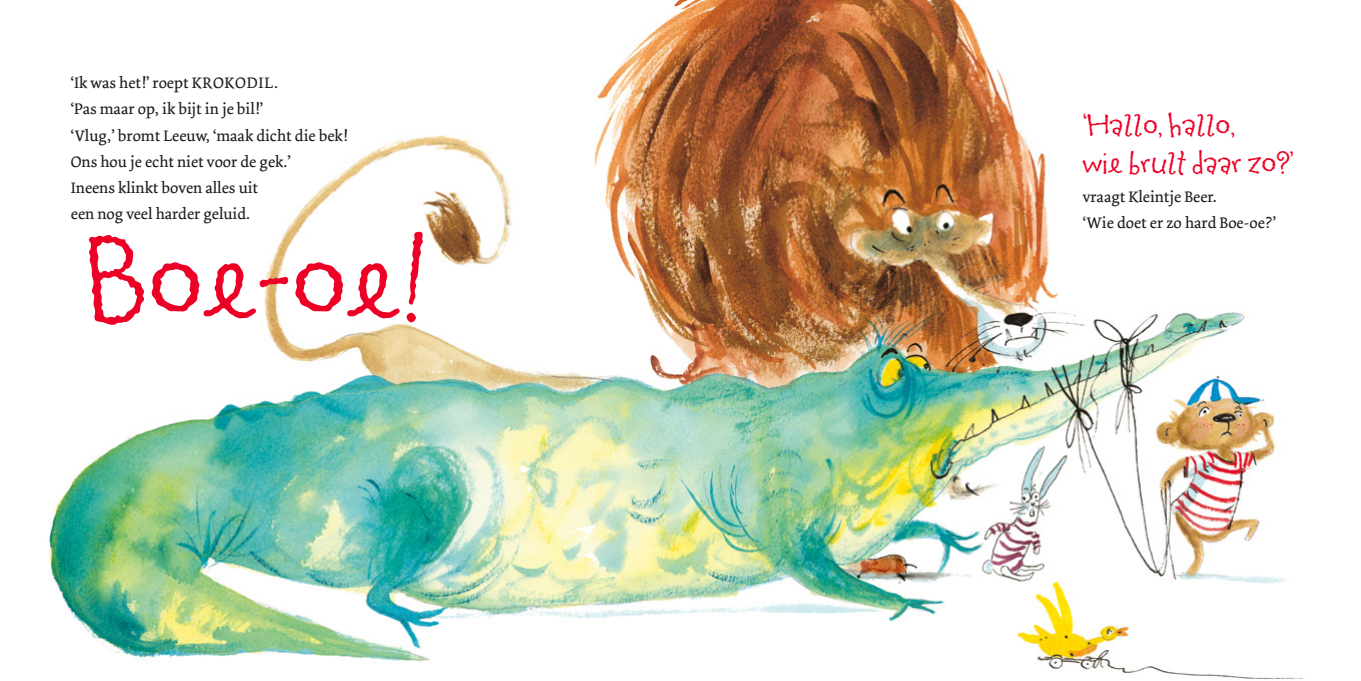
<style>
.page{position:relative;width:1361px;height:681px;background:#fff}
.page>*{position:absolute;margin:0;border:0;box-sizing:border-box;transform-origin:0 0}
.Noise{font:104px "Tapioca ITC";color:#ed0026}
.Hello__hello{font:28px "Tapioca ITC";color:#ed0026}
.text{font:16px "Dolly";color:#1d1b1a}
.Hello__hello-2{font:16px "Dolly";color:#1d1b1a}
</style>
<div class="page">
<img style="left:49px;top:0;width:1254px;height:680px">
<p class="text" style="left:71px;top:74px;width:209px">‘Ik was het!’ roept KROKODIL.</p>
<p class="text" style="left:71px;top:100px;width:194px">‘Pas maar op, ik bijt in je bil!’</p>
<p class="text" style="left:71px;top:126px;width:278px">‘Vlug,’ bromt Leeuw, ‘maak dicht die bek!</p>
<p class="text" style="left:71px;top:152px;width:221px">Ons hou je echt niet voor de gek.’</p>
<p class="text" style="left:71px;top:178px;width:189px">Ineens klinkt boven alles uit</p>
<p class="text" style="left:71px;top:204px;width:181px">een nog veel harder geluid.</p>
<p class="Noise" style="left:84px;top:211px;width:346px">Boe-oe!</p>
<p class="Hello__hello" style="left:1082px;top:107px;width:154px">‘Hallo, hallo,</p>
<p class="Hello__hello" style="left:1082px;top:145px;width:213px">wie brult daar zo?’</p>
<p class="Hello__hello-2" style="left:1082px;top:187px;width:136px">vraagt Kleintje Beer.</p>
<p class="Hello__hello-2" style="left:1082px;top:213px;width:195px">‘Wie doet er zo hard Boe-oe?’</p>
</div>
